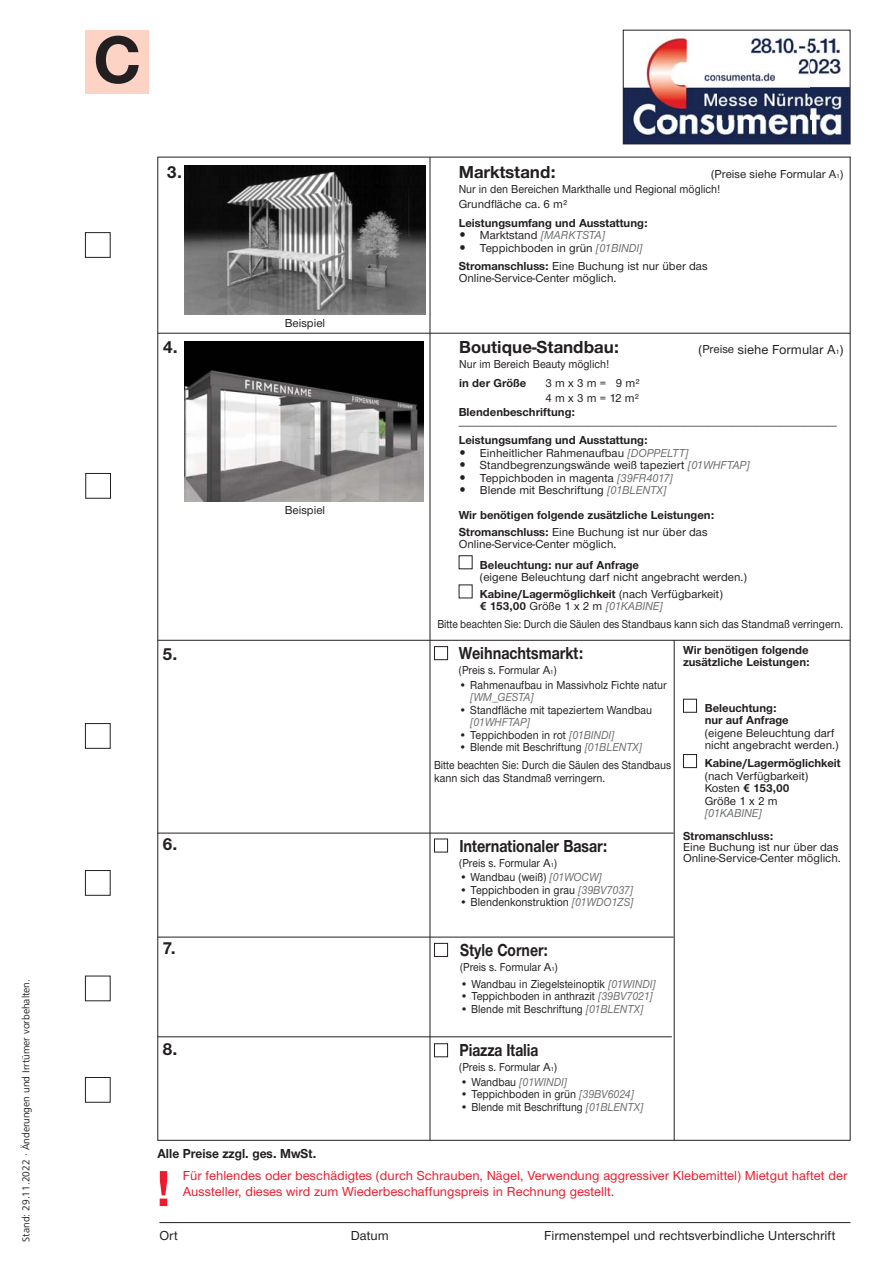
<style>
.page{position:relative;width:893px;height:1263px;background:#fff}
.page>*{position:absolute;margin:0;border:0;box-sizing:border-box;transform-origin:0 0}
.t1{font:700 69px "Nimbus Sans Novus T";color:#231f20}
.t2{font:700 52.5px "Nimbus Sans Novus T";color:#ed1b2e}
.t3{font:700 18px "Nimbus Sans Novus T";color:#231f20}
.t4{font:700 18px "Nimbus Sans Novus T";color:#231f20;scale:.85 1}
.t5{font:700 18px "Nimbus Sans Novus T";color:#231f20;scale:.83 1}
.t6{font:500 13.5px/15.5px "Nimbus Sans Novus T";color:#ed1b2e}
.t7{font:500 13.5px "Nimbus Sans Novus T";color:#231f20}
.t8{font:700 13.5px "Nimbus Sans Novus T";color:#231f20;scale:.95 1}
.t9{font:500 12px/15px "Nimbus Sans Novus T";color:#231f20}
.t10{font:700 12px/12.5px "Nimbus Sans Novus T";color:#231f20}
.t11{font:500 12px "Nimbus Sans Novus T";color:#231f20;scale:.9 1}
.t12{font:italic 500 12px "Nimbus Sans Novus T";color:#6d6e70;scale:.92 1}
.t13{font:500 12px "Nimbus Sans Novus T";color:#231f20;scale:.93 1}
.t14{font:500 12px "Nimbus Sans Novus T";color:#231f20;scale:.92 1}
.t15{font:italic 500 12px "Nimbus Sans Novus T";color:#6d6e70;scale:.95 1}
.t16{font:10.5px "Frutiger Next LT";color:#231f20}
.s1{font-size:6px}
.s2{font-family:"European Pi Three";font-weight:400}
.s3{font-style:italic;color:#6d6e70}
.s4{font-weight:700}
.s5{font-size:12px}
.s6{font-size:6.75px}
.s7{font-weight:500}
.s8{font-weight:500;font-style:italic;color:#6d6e70}
.s9{font-family:"Frutiger Next LT";font-weight:700}
.s10{font-style:normal;color:#231f20}
</style>
<div class="page">
<hr style="left:157px;top:157px;width:1px;height:983px;background:#231f20">
<hr style="left:850px;top:157px;width:1px;height:983px;background:#231f20">
<hr style="left:157px;top:157px;width:693px;height:1px;background:#231f20">
<svg style="left:683px;top:698px;width:14px;height:70px"></svg>
<div style="left:85px;top:30px;width:64px;height:64px;background:#fcd3c4"></div>
<hr style="left:158px;top:640px;width:692px;height:1px;background:#231f20">
<hr style="left:158px;top:333px;width:692px;height:1px;background:#231f20">
<hr style="left:159px;top:1222px;width:691px;height:1px;background:#231f20">
<div style="left:434px;top:1043px;width:14px;height:14px;border:1px solid #231f20"></div>
<hr style="left:674px;top:640px;width:1px;height:500px;background:#231f20">
<hr style="left:430px;top:157px;width:1px;height:983px;background:#231f20">
<hr style="left:157px;top:1140px;width:693px;height:1px;background:#231f20">
<svg style="left:85px;top:232px;width:588px;height:805px"></svg>
<img style="left:185px;top:166px;width:241px;height:148px">
<img style="left:625px;top:36px;width:223px;height:106px">
<div style="left:623px;top:30px;width:227px;height:114px;border:1px solid #231f20"></div>
<p class="t16" style="left:22px;top:1242px;width:264px;rotate:-90deg">Stand: 29.11.2022 · Änderungen und Irrtümer vorbehalten.</p>
<h1 class="t1" style="left:93px;top:37px;width:49px">C</h1>
<h3 class="t3" style="left:167px;top:166px;width:17px">3.</h3>
<h3 class="t3" style="left:163px;top:341px;width:17px">4.</h3>
<h3 class="t3" style="left:162px;top:648px;width:17px">5.</h3>
<h3 class="t3" style="left:162px;top:838px;width:17px">6.</h3>
<h3 class="t3" style="left:162px;top:942px;width:15px">7.</h3>
<h3 class="t3" style="left:162px;top:1042px;width:17px">8.</h3>
<p class="t9" style="left:285px;top:317px;width:42px">Beispiel</p>
<p class="t9" style="left:285px;top:504px;width:42px">Beispiel</p>
<p class="t8" style="left:158px;top:1149px;width:169px">Alle Preise zzgl. ges. MwSt.</p>
<h3 class="t3" style="left:459px;top:166px;width:99px">Marktstand:</h3>
<p class="t9" style="left:459px;top:167px;width:386px;text-indent:252px">(Preise siehe Formular A<span class="s1">1</span>)<br>Nur in den Bereichen Markthalle und Regional möglich!<br>Grundfläche ca. 6 m²</p>
<p class="t10" style="left:459px;top:218px;width:190px">Leistungsumfang und Ausstattung:</p>
<p class="t9" style="left:459px;top:229px;width:148px"><span class="s2">-</span> Marktstand <span class="s3">[MARKTSTA]</span></p>
<p class="t9" style="left:459px;top:240px;width:250px;line-height:18px"><span class="s2">-</span> Teppichboden in grün <span class="s3">[01BINDI]<br></span><span class="s4">Stromanschluss:</span> Eine Buchung ist nur über das</p>
<p class="t9" style="left:459px;top:272px;width:159px">Online-Service-Center möglich.</p>
<h3 class="t3" style="left:459px;top:341px;width:161px">Boutique-Standbau:</h3>
<p class="t7" style="left:698px;top:345px;width:146px">(<span class="s5">Preise</span> siehe Formular A<span class="s6">1</span>)</p>
<p class="t14" style="left:459px;top:360px;width:164px">Nur im Bereich Beauty möglich!</p>
<p class="t10" style="left:459px;top:378px;width:69px">in der Größe</p>
<p class="t9" style="left:545px;top:377px;width:96px">3 m x 3 m = 9 m²<br>4 m x 3 m = 12 m²</p>
<p class="t10" style="left:459px;top:407px;width:118px">Blendenbeschriftung:</p>
<p class="t9" style="left:459px;top:415px;width:379px">_______________________________________________________________</p>
<p class="t10" style="left:459px;top:435px;width:190px">Leistungsumfang und Ausstattung:</p>
<p class="t9" style="left:459px;top:446px;width:231px"><span class="s2">-</span> Einheitlicher Rahmenaufbau <span class="s3">[DOPPELTT]</span></p>
<p class="t9" style="left:459px;top:459px;width:293px"><span class="s2">-</span> Standbegrenzungswände weiß tapeziert <span class="s3">[01WHFTAP]</span></p>
<p class="t9" style="left:459px;top:471px;width:216px"><span class="s2">-</span> Teppichboden in magenta <span class="s3">[39FR4017]</span></p>
<p class="t10" style="left:459px;top:478px;width:257px;line-height:25.2px"><span class="s2">-</span> <span class="s7">Blende mit Beschriftung</span> <span class="s8">[01BLENTX]<br></span>Wir benötigen folgende zusätzliche Leistungen:</p>
<p class="t9" style="left:459px;top:528px;width:250px;line-height:11.4px"><span class="s4">Stromanschluss:</span> Eine Buchung ist nur über das<br>Online-Service-Center möglich.</p>
<p class="t10" style="left:480px;top:559px;width:161px">Beleuchtung: nur auf Anfrage</p>
<p class="t9" style="left:480px;top:570px;width:269px;line-height:16.6px">(eigene Beleuchtung darf nicht angebracht werden.)<br><span class="s4">Kabine/Lagermöglichkeit</span> (nach Verfügbarkeit)</p>
<p class="t9" style="left:437px;top:598px;width:407px;line-height:18px;text-indent:42px"><span class="s9">€</span> <span class="s4">153,00</span> Größe 1 x 2 m <span class="s3">[01KABINE]<br></span>Bitte beachten Sie: Durch die Säulen des Standbaus kann sich das Standmaß verringern.</p>
<p class="t10" style="left:683px;top:644px;width:128px">Wir benötigen folgende zusätzliche Leistungen:</p>
<p class="t10" style="left:705px;top:703px;width:86px">Beleuchtung: nur auf Anfrage</p>
<p class="t9" style="left:705px;top:728px;width:135px;line-height:12.5px">(eigene Beleuchtung darf nicht angebracht werden.)</p>
<p class="t10" style="left:705px;top:758px;width:137px">Kabine/Lagermöglichkeit</p>
<p class="t9" style="left:705px;top:771px;width:105px;line-height:12.5px">(nach Verfügbarkeit)<br>Kosten <span class="s9">€</span> <span class="s4">153,00<br></span>Größe 1 x 2 m</p>
<p class="t15" style="left:705px;top:808px;width:62px">[01KABINE]</p>
<p class="t10" style="left:683px;top:830px;width:92px">Stromanschluss:</p>
<p class="t9" style="left:683px;top:842px;width:159px;line-height:11.4px">Eine Buchung ist nur über das<br>Online-Service-Center möglich.</p>
<h3 class="t4" style="left:459px;top:647px;width:148px">Weihnachtsmarkt:</h3>
<p class="t11" style="left:459px;top:666px;width:110px">(Preis s. Formular A<span class="s1">1</span>)</p>
<p class="t9" style="left:459px;top:678px;width:209px">• Rahmenaufbau in Massivholz Fichte natur</p>
<p class="t12" style="left:470px;top:693px;width:71px">[WM_GESTA]</p>
<p class="t9" style="left:459px;top:703px;width:195px">• Standfläche mit tapeziertem Wandbau</p>
<p class="t12" style="left:470px;top:717px;width:67px">[01WHFTAP]</p>
<p class="t9" style="left:459px;top:728px;width:157px">• Teppichboden in rot <span class="s3">[01BINDI]</span></p>
<p class="t9" style="left:434px;top:739px;width:239px;line-height:18px;text-align:center">• Blende mit Beschriftung <span class="s3">[01BLENTX]<br></span>Bitte beachten Sie: Durch die Säulen des Standbaus</p>
<p class="t13" style="left:434px;top:773px;width:186px">kann sich das Standmaß verringern.</p>
<h3 class="t4" style="left:459px;top:840px;width:176px">Internationaler Basar:</h3>
<p class="t11" style="left:459px;top:859px;width:110px">(Preis s. Formular A<span class="s1">1</span>)</p>
<p class="t9" style="left:459px;top:871px;width:144px">• Wandbau (weiß) <span class="s3">[01WOCW]</span></p>
<p class="t9" style="left:459px;top:883px;width:175px">• Teppichboden in grau <span class="s3">[39BV7037]</span></p>
<p class="t9" style="left:459px;top:896px;width:176px">• Blendenkonstruktion <span class="s3">[01WDO1ZS]</span></p>
<h3 class="t5" style="left:460px;top:944px;width:107px">Style Corner:</h3>
<p class="t11" style="left:460px;top:963px;width:110px">(Preis s. Formular A<span class="s1">1</span>)</p>
<p class="t9" style="left:460px;top:977px;width:197px">• Wandbau in Ziegelsteinoptik <span class="s3">[01WINDI]</span></p>
<p class="t9" style="left:460px;top:990px;width:194px">• Teppichboden in anthrazit <span class="s3">[39BV7021]</span></p>
<p class="t9" style="left:460px;top:1002px;width:185px">• Blende mit Beschriftung <span class="s3">[01BLENTX]</span></p>
<h3 class="t5" style="left:459px;top:1044px;width:97px">Piazza Italia</h3>
<p class="t11" style="left:459px;top:1063px;width:110px">(Preis s. Formular A<span class="s1">1</span>)</p>
<p class="t12" style="left:460px;top:1077px;width:118px"><span class="s10">• Wandbau</span> [01WINDI]</p>
<p class="t9" style="left:460px;top:1088px;width:175px">• Teppichboden in grün <span class="s3">[39BV6024]</span></p>
<p class="t9" style="left:460px;top:1100px;width:185px">• Blende mit Beschriftung <span class="s3">[01BLENTX]</span></p>
<h2 class="t2" style="left:155px;top:1171px;width:18px">!</h2>
<p class="t6" style="left:183px;top:1169px;width:666px">Für fehlendes oder beschädigtes (durch Schrauben, Nägel, Verwendung aggressiver Klebemittel) Mietgut haftet der<br>Aussteller, dieses wird zum Wiederbeschaffungspreis in Rechnung gestellt.</p>
<p class="t7" style="left:159px;top:1231px;width:20px">Ort</p>
<p class="t7" style="left:351px;top:1231px;width:39px">Datum</p>
<p class="t7" style="left:544px;top:1231px;width:293px">Firmenstempel und rechtsverbindliche Unterschrift</p>
</div>
